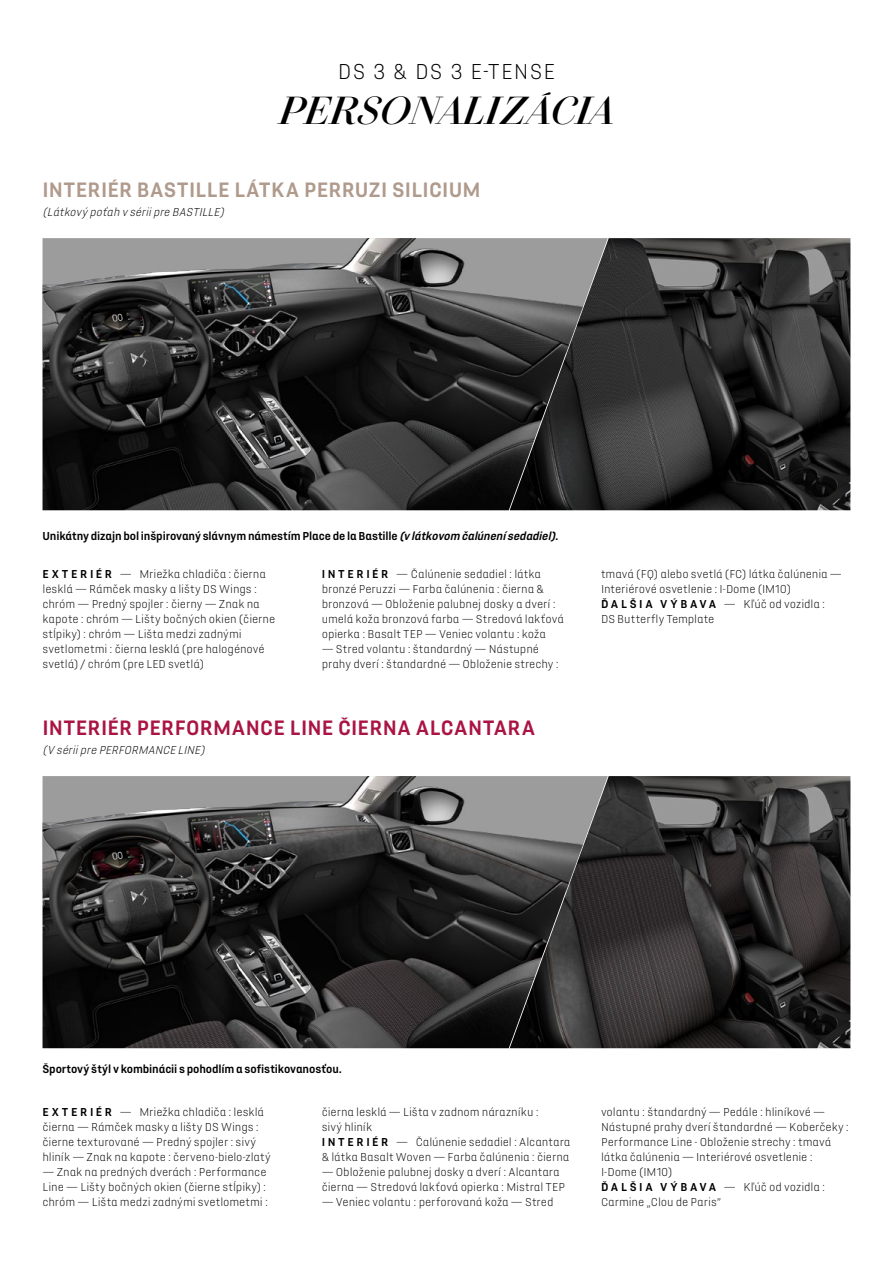
<style>
.page{position:relative;width:893px;height:1263px;background:#fff}
.page>*{position:absolute;margin:0;border:0;box-sizing:border-box;transform-origin:0 0}
.zakladny{font:italic 500 42px "DS Title";color:#000}
.zakladny-2{font:300 22.5px "DS Automobiles";letter-spacing:.05em;color:#000}
.zakladny-3{font:700 21.75px "DS Automobiles";letter-spacing:.015em;color:#aa1444}
.zakladny-4{font:700 21.75px "DS Automobiles";letter-spacing:.015em;color:#af9a8c}
.zakladny-5{font:300 12px/15px "DS Automobiles";letter-spacing:-.005em;color:#000}
.zakladny-6{font:700 12px "DS Automobiles";letter-spacing:-.01em;color:#000}
.zakladny-7{font:italic 300 12px "DS Automobiles";color:#000}
.s1{font-style:italic}
.s2{font-weight:700}
</style>
<div class="page">
<img style="left:43px;top:776px;width:467px;height:272px">
<img style="left:510px;top:776px;width:340px;height:272px">
<img style="left:43px;top:238px;width:467px;height:272px">
<img style="left:510px;top:238px;width:340px;height:272px">
<p class="zakladny-2" style="left:338px;top:58px;width:219px">DS 3 &amp; DS 3 E-TENSE</p>
<p class="zakladny" style="left:279px;top:88px;width:336px">PERSONALIZÁCIA</p>
<p class="zakladny-4" style="left:43px;top:176px;width:440px">INTERIÉR BASTILLE LÁTKA PERRUZI SILICIUM</p>
<p class="zakladny-7" style="left:43px;top:205px;width:186px">(Látkovýpoťah vsériipreBASTILLE)</p>
<p class="zakladny-6" style="left:43px;top:528px;width:520px">Unikátny dizajn bol inšpirovaný slávnym námestím Place de la Bastille <span class="s1">(vlátkovom čalúnenísedadiel).</span></p>
<p class="zakladny-5" style="left:43px;top:566px;width:234px"><span class="s2">E X T E R I É R</span> — Mriežka chladiča : čierna lesklá — Rámček masky a lišty DS Wings : chróm — Predný spojler : čierny — Znak na kapote : chróm — Lišty bočných okien (čierne stĺpiky) : chróm — Lišta medzi zadnými svetlometmi : čierna lesklá (pre halogénové svetlá) / chróm (pre LED svetlá)</p>
<p class="zakladny-5" style="left:322px;top:566px;width:244px"><span class="s2">I N T E R I É R</span> — Čalúnenie sedadiel : látka bronzé Peruzzi — Farba čalúnenia : čierna &amp; bronzová — Obloženie palubnej dosky a dverí : umelá koža bronzová farba — Stredová lakťová opierka : Basalt TEP — Veniec volantu : koža</p>
<p class="zakladny-5" style="left:322px;top:641px;width:238px">— Stred volantu : štandardný — Nástupné prahy dverí : štandardné — Obloženie strechy :</p>
<p class="zakladny-3" style="left:43px;top:714px;width:494px">INTERIÉR PERFORMANCE LINE ČIERNA ALCANTARA</p>
<p class="zakladny-7" style="left:43px;top:743px;width:167px">(V sériiprePERFORMANCELINE)</p>
<p class="zakladny-5" style="left:601px;top:566px;width:242px">tmavá (FQ) alebo svetlá (FC) látka čalúnenia —<br>Interiérové osvetlenie : I-Dome (IM10)</p>
<p class="zakladny-5" style="left:601px;top:596px;width:226px"><span class="s2">ĎALŠIA VÝBAVA</span> — Kľúč od vozidla :<br>DS Butterfly Template</p>
<p class="zakladny-6" style="left:43px;top:1061px;width:301px">Športový štýl v kombinácii s pohodlím a sofistikovanosťou.</p>
<p class="zakladny-5" style="left:43px;top:1104px;width:230px"><span class="s2">E X T E R I É R</span> — Mriežka chladiča : lesklá čierna — Rámček masky a lišty DS Wings : čierne texturované — Predný spojler : sivý hliník — Znak na kapote : červeno-bielo-zlatý</p>
<p class="zakladny-5" style="left:43px;top:1164px;width:227px">— Znak na predných dverách : Performance<br>Line — Lišty bočných okien (čierne stĺpiky) : chróm — Lišta medzi zadnými svetlometmi :</p>
<p class="zakladny-5" style="left:322px;top:1104px;width:218px">čierna lesklá — Lišta v zadnom nárazníku : sivý hliník</p>
<p class="zakladny-5" style="left:322px;top:1134px;width:250px"><span class="s2">I N T E R I É R</span> — Čalúnenie sedadiel : Alcantara &amp; látka Basalt Woven — Farba čalúnenia : čierna</p>
<p class="zakladny-5" style="left:322px;top:1164px;width:245px">— Obloženie palubnej dosky a dverí : Alcantara čierna — Stredová lakťová opierka : Mistral TEP</p>
<p class="zakladny-5" style="left:322px;top:1194px;width:233px">— Veniec volantu : perforovaná koža — Stred</p>
<p class="zakladny-5" style="left:601px;top:1104px;width:249px">volantu : štandardný — Pedále : hliníkové — Nástupné prahy dverí štandardné — Koberčeky :<br>Performance Line - Obloženie strechy : tmavá látka čalúnenia — Interiérové osvetlenie :<br>I-Dome (IM10)</p>
<p class="zakladny-5" style="left:601px;top:1179px;width:226px"><span class="s2">ĎALŠIA VÝBAVA</span> — Kľúč od vozidla :<br>Carmine „Clou de Paris”</p>
</div>
